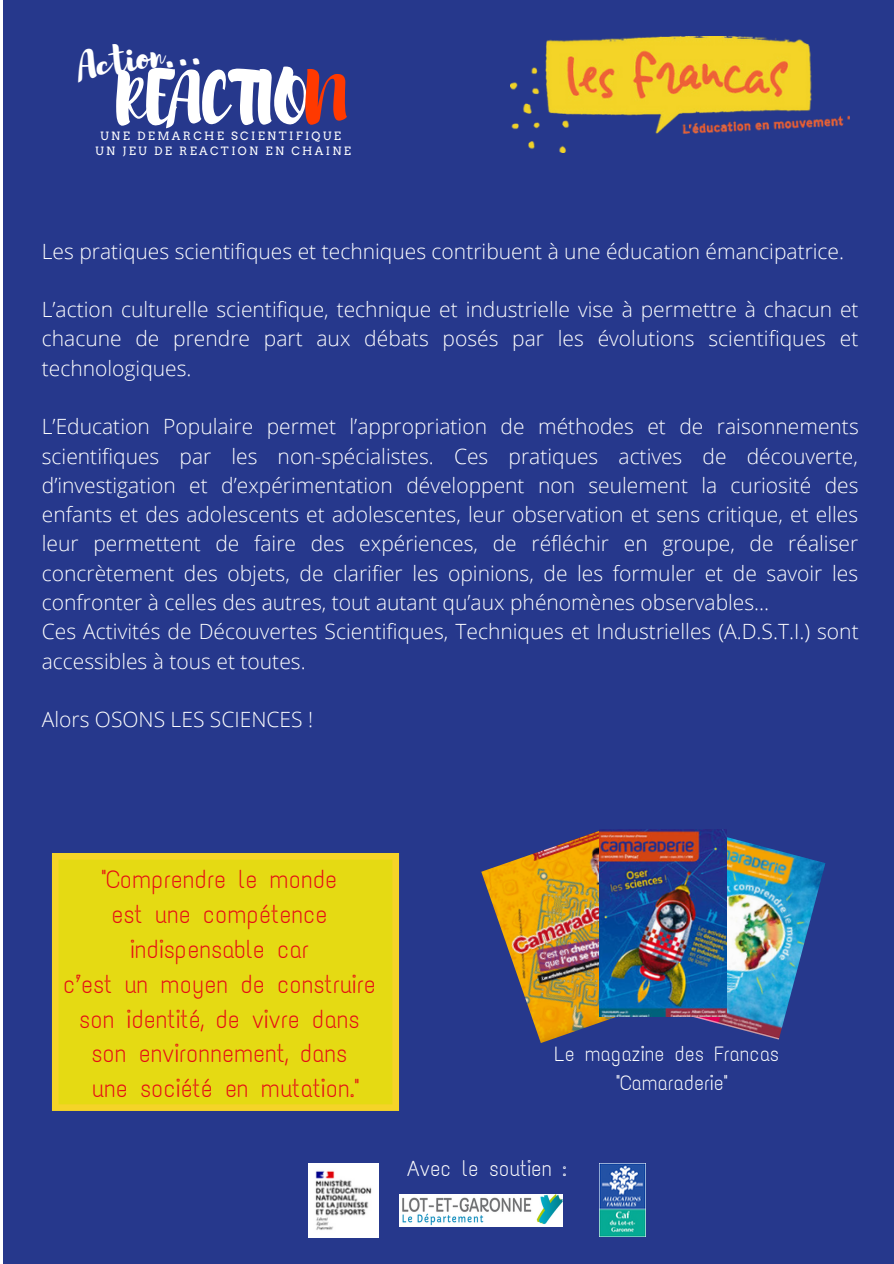
<style>
.page{position:relative;width:894px;height:1264px;background:#fff}
.page>*{position:absolute;margin:0;border:0;box-sizing:border-box;transform-origin:0 0}
.t1{font:67.95px "Brusher";letter-spacing:-.01em;color:#fff}
.t2{font:37.5px "Brusher";color:#fff}
.t3{font:24.9px "Text Me One";letter-spacing:-.01em;color:#e50c13}
.t4{font:21.75px "Text Me One";letter-spacing:-.01em;color:#fff}
.t5{font:300 21px/29.2px "Open Sans";color:#fff;text-align:justify}
.t6{font:20.7px/28.2px "Text Me One";letter-spacing:-.01em;color:#fff;text-align:center}
.t7{font:11.4px "Arvo";letter-spacing:.205em;color:#fff}
.s1{color:#ff3900}
</style>
<div class="page">
<div style="left:3px;top:0;width:890px;height:1263px;background:#26388c"></div>
<img style="left:510px;top:36px;width:339px;height:116px">
<img style="left:481px;top:831px;width:182px;height:212px">
<img style="left:663px;top:832px;width:162px;height:207px">
<img style="left:599px;top:829px;width:127px;height:187px">
<img style="left:308px;top:1163px;width:70px;height:74px">
<img style="left:599px;top:1163px;width:46px;height:73px">
<svg style="left:52px;top:853px;width:347px;height:257px;fill:#e5da13"></svg>
<img style="left:399px;top:1194px;width:163px;height:32px">
<p class="t2" style="left:77px;top:41px;width:124px;rotate:-7deg">Action...</p>
<p class="t1" style="left:116px;top:53px;width:231px">REACTIO<span class="s1">N</span></p>
<p class="t7" style="left:231px;top:129px;width:111px">SCIENTIFIQUE</p>
<p class="t7" style="left:95px;top:144px;width:257px">UN JEU DE REACTION EN CHAINE</p>
<p class="t7" style="left:100px;top:129px;width:125px">UNE DEMARCHE</p>
<p class="t5" style="left:42px;top:236px;width:803px">Les pratiques scientifiques et techniques contribuent à une éducation émancipatrice.</p>
<p class="t5" style="left:42px;top:294px;width:818px">L’action culturelle scientifique, technique et industrielle vise à permettre à chacun et chacune de prendre part aux débats posés par les évolutions scientifiques et technologiques.</p>
<p class="t5" style="left:42px;top:411px;width:818px">L’Education Populaire permet l’appropriation de méthodes et de raisonnements scientifiques par les non-spécialistes. Ces pratiques actives de découverte, d’investigation et d’expérimentation développent non seulement la curiosité des enfants et des adolescents et adolescentes, leur observation et sens critique, et elles leur permettent de faire des expériences, de réfléchir en groupe, de réaliser concrètement des objets, de clarifier les opinions, de les formuler et de savoir les confronter à celles des autres, tout autant qu’aux phénomènes observables…</p>
<p class="t5" style="left:42px;top:616px;width:818px">Ces Activités de Découvertes Scientifiques, Techniques et Industrielles (A.D.S.T.I.) sont accessibles à tous et toutes.</p>
<p class="t5" style="left:42px;top:704px;width:273px">Alors OSONS LES SCIENCES !</p>
<p class="t3" style="left:101px;top:864px;width:237px">"Comprendre le monde</p>
<p class="t3" style="left:111px;top:899px;width:218px">est une compétence</p>
<p class="t3" style="left:130px;top:934px;width:180px">indispensable car</p>
<p class="t3" style="left:63px;top:968px;width:314px">c’est un moyen de construire</p>
<p class="t3" style="left:79px;top:1003px;width:282px">son identité, de vivre dans</p>
<p class="t3" style="left:91px;top:1038px;width:257px">son environnement, dans</p>
<p class="t3" style="left:92px;top:1073px;width:269px">une société en mutation."</p>
<p class="t6" style="left:554px;top:1040px;width:226px">Le magazine des Francas "Camaraderie"</p>
<p class="t4" style="left:407px;top:1155px;width:161px">Avec le soutien :</p>
</div>
